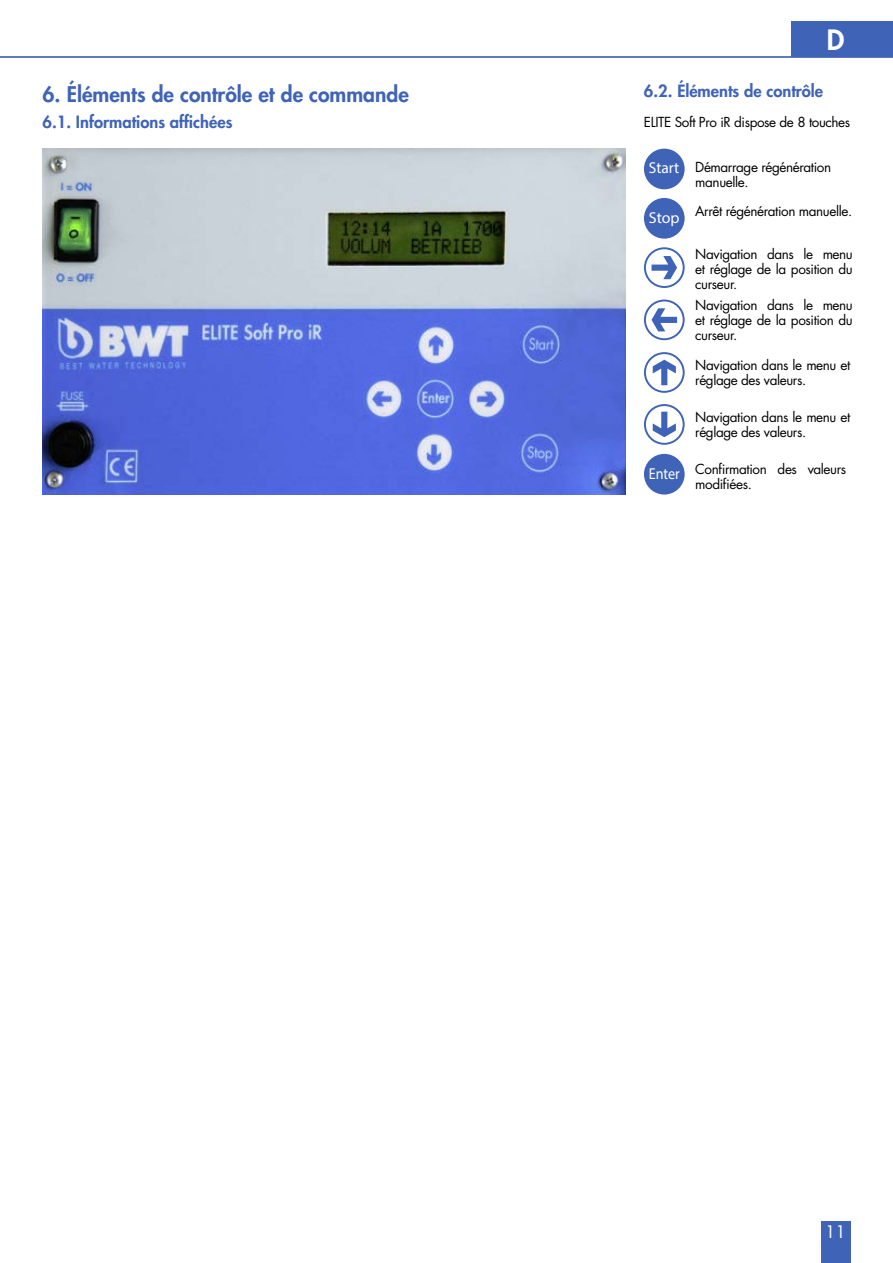
<style>
.page{position:relative;width:893px;height:1263px;background:#fff}
.page>*{position:absolute;margin:0;border:0;box-sizing:border-box;transform-origin:0 0}
.t1{font:800 27.3px "Futura";color:#fff}
.Chapter__1{font:800 21px "Futura";color:#3f63b7}
.t2{font:16.8px "Futura";color:#fff}
.Subchapter_1_1{font:800 16.5px "Futura";color:#3f63b7}
.t3{font:15.75px "Myriad Pro";color:#fff}
.t4{font:15.75px "Myriad Pro";color:#fff;scale:.89 1}
.Copy{font:13.5px/15px "Futura";letter-spacing:-.03em;color:#000}
.Subchapter_1_1-2{font:13.5px "Futura";letter-spacing:-.03em;color:#000}
</style>
<div class="page">
<hr style="left:0;top:56px;width:893px;height:2px;background:#3f63b7">
<div style="left:791px;top:21px;width:102px;height:36px;background:#3f63b7"></div>
<div style="left:821px;top:1221px;width:29px;height:42px;background:#3f63b7"></div>
<img style="left:43px;top:149px;width:582px;height:346px">
<div style="left:644px;top:149px;width:41px;height:40px;background:#3f63b7;border-radius:50%"></div>
<div style="left:644px;top:198px;width:41px;height:41px;background:#3f63b7;border-radius:50%"></div>
<div style="left:644px;top:247px;width:41px;height:41px;border:2px solid #3f63b7;border-radius:50%"></div>
<svg style="left:651px;top:256px;width:26px;height:23px"></svg>
<div style="left:644px;top:300px;width:41px;height:40px;border:2px solid #3f63b7;border-radius:50%"></div>
<svg style="left:651px;top:308px;width:26px;height:23px"></svg>
<div style="left:644px;top:352px;width:41px;height:41px;border:2px solid #3f63b7;border-radius:50%"></div>
<svg style="left:653px;top:360px;width:23px;height:25px"></svg>
<div style="left:644px;top:404px;width:41px;height:41px;border:2px solid #3f63b7;border-radius:50%"></div>
<svg style="left:653px;top:412px;width:23px;height:25px"></svg>
<div style="left:644px;top:454px;width:41px;height:41px;background:#3f63b7;border-radius:50%"></div>
<p class="Chapter__1" style="left:43px;top:81px;width:368px">6. Éléments de contrôle et de commande</p>
<p class="Subchapter_1_1" style="left:43px;top:111px;width:191px">6.1. Informations affichées</p>
<h1 class="t1" style="left:827px;top:22px;width:19px">D</h1>
<p class="Subchapter_1_1" style="left:644px;top:80px;width:181px">6.2. Éléments de contrôle</p>
<p class="Subchapter_1_1-2" style="left:644px;top:113px;width:208px">ELITE Soft Pro iR dispose de 8 touches</p>
<p class="t3" style="left:649px;top:158px;width:32px">Start</p>
<p class="t3" style="left:649px;top:208px;width:32px">Stop</p>
<p class="Copy" style="left:695px;top:159px;width:137px">Démarrage régénération manuelle.</p>
<p class="Copy" style="left:695px;top:203px;width:158px">Arrêt régénération manuelle.</p>
<p class="Copy" style="left:695px;top:247px;width:159px;text-align:justify">Navigation dans le menu et réglage de la position du curseur.</p>
<p class="Copy" style="left:695px;top:298px;width:159px;text-align:justify">Navigation dans le menu et réglage de la position du curseur.</p>
<p class="Copy" style="left:695px;top:358px;width:157px">Navigation dans le menu et réglage des valeurs.</p>
<p class="Copy" style="left:695px;top:409px;width:157px">Navigation dans le menu et réglage des valeurs.</p>
<p class="Copy" style="left:695px;top:461px;width:152px">Confirmation des valeurs modifiées.</p>
<p class="t4" style="left:649px;top:464px;width:36px">Enter</p>
<p class="t2" style="left:825px;top:1220px;width:22px">11</p>
</div>
